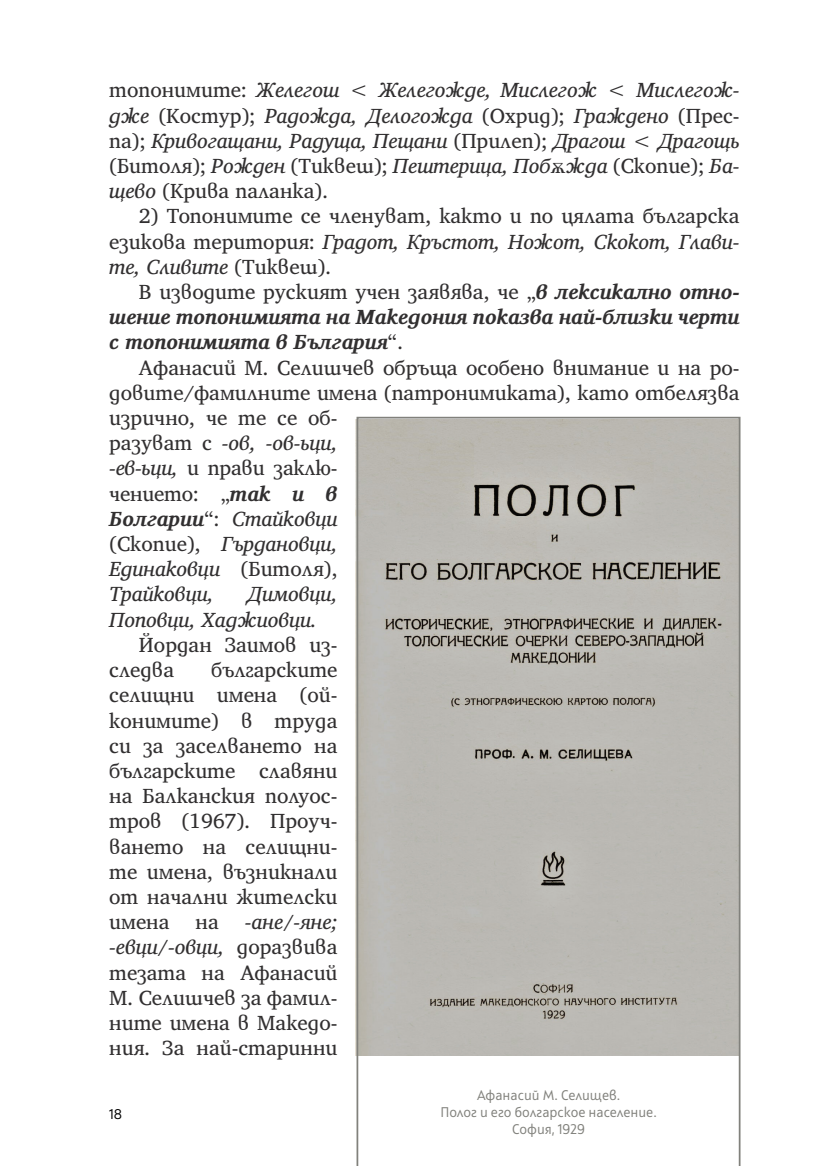
<style>
.page{position:relative;width:829px;height:1166px;background:#fff}
.page>*{position:absolute;margin:0;border:0;box-sizing:border-box;transform-origin:0 0}
.t1{font:21px/25.2px "Veleka";color:#312f30;text-align:justify}
.t2{font:italic 21px/25.2px "Veleka";color:#312f30;text-align:justify}
.t3{font:italic 700 21px/25.2px "Veleka";color:#312f30;text-align:justify}
.Body{font:14px "Squad";color:#81817c}
.t4{font:14px "Squad";color:#000}
.s1{font-style:normal}
.s2{font-style:italic}
.s3{font-weight:400;font-style:normal}
.s4{font-weight:700;font-style:italic}
</style>
<div class="page">
<svg style="left:356px;top:417px;width:384px;height:749px;background:#bfbeb9"></svg>
<p class="t2" style="left:109px;top:78px;width:632px"><span class="s1">топонимите:</span> Желегош &lt; Желегожде, Мислегож &lt; Мислегож&shy;дже <span class="s1">(Костур);</span> Радожда, Делогожда <span class="s1">(Охрид);</span> Граждено <span class="s1">(Прес&shy;па);</span> Кривогащани, Радуща, Пещани <span class="s1">(Прилеп);</span> Драгош &lt; Драгощь <span class="s1">(Битоля);</span> Рожден <span class="s1">(Тиквеш);</span> Пештерица, Поб<span class="s1">ѫ</span>жда <span class="s1">(Скопие);</span> Ба&shy;щево <span class="s1">(Крива паланка).</span></p>
<p class="t1" style="left:109px;top:204px;width:632px;text-indent:30px">2) Топонимите се членуват, както и по цялата българска езикова територия: <span class="s2">Градот, Кръстот, Ножот, Скокот, Глави&shy;те, Сливите</span> (Тиквеш).</p>
<p class="t3" style="left:109px;top:279px;width:632px;text-indent:30px"><span class="s3">В изводите руският учен заявява, че „</span>в лексикално отно&shy;шение топонимията на Македония показва най-близки черти с топонимията в България<span class="s3">“.</span></p>
<p class="t1" style="left:109px;top:355px;width:632px;text-align:left;text-indent:30px">Афанасий М. Селишчев обръща особено внимание и на ро&shy;довите/фамилните имена (патронимиката), като отбелязва изрично, че те се об-<br>разуват с <span class="s2">-ов, -ов-ьци,<br>-ев-ьци,</span> и прави заклю-<br>чението: „<span class="s4">так и в<br>Болгарии</span>“: <span class="s2">Стайковци<br></span>(Скопие), <span class="s2">Гърдановци,<br>Единаковци</span> (Битоля),<br><span class="s2">Трайковци,</span></p>
<p class="t2" style="left:109px;top:582px;width:230px;text-indent:138px">Димовци,<br>Поповци, Хаджиовци.</p>
<p class="t1" style="left:109px;top:632px;width:230px;text-indent:30px">Йордан Заимов из&shy;следва</p>
<p class="t1" style="left:109px;top:657px;width:230px;text-indent:102px">българските селищни имена (ой&shy;конимите) в труда си за заселването на българските славяни на Балканския полуос&shy;тров (1967). Проуч&shy;ването на селищни&shy;те имена, възникнали от начални жителски имена на <span class="s2">-ане/-яне; -евци/-овци,</span> доразвива тезата на Афанасий М. Селишчев за фамил&shy;ните имена в Македо&shy;ния. За най-старинни</p>
<p class="t4" style="left:109px;top:1106px;width:15px">18</p>
<p class="Body" style="left:477px;top:1086px;width:145px">Афанасий М. Селищев.</p>
<p class="Body" style="left:440px;top:1103px;width:218px">Полог и его болгарское население.</p>
<p class="Body" style="left:512px;top:1120px;width:74px">София, 1929</p>
</div>
